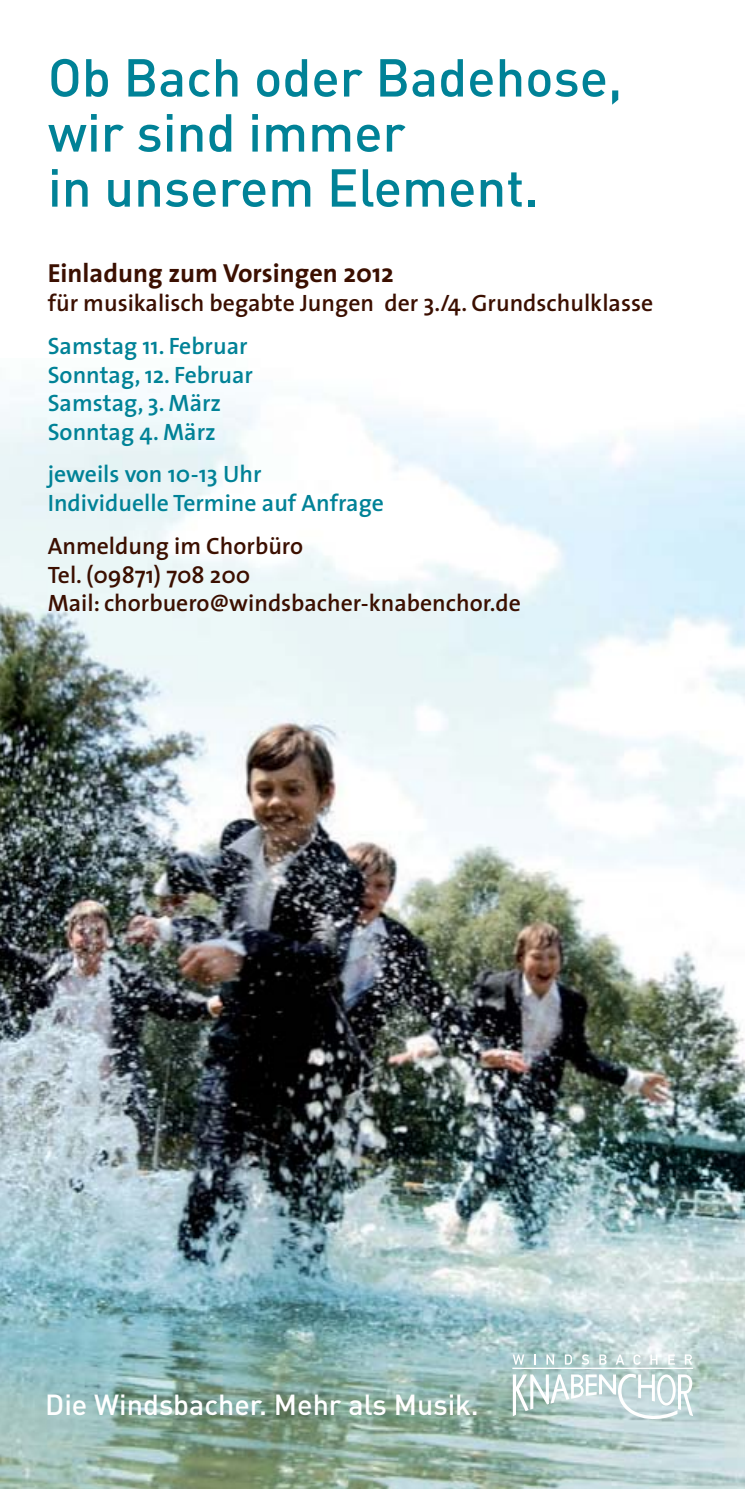
<style>
.page{position:relative;width:745px;height:1489px;background:#fff}
.page>*{position:absolute;margin:0;border:0;box-sizing:border-box;transform-origin:0 0}
.t1{font:500 52.5px/55px "DIN";color:#008297}
.t2{font:500 28.75px "DIN";color:#fff}
.t3{font:700 26.25px "The Sans";color:#3b0f00}
.t4{font:600 23.75px/28.5px "The Sans";color:#3b0f00}
.t5{font:600 23.75px/28.5px "The Sans";color:#008297}
</style>
<div class="page">
<img style="left:0;top:389px;width:744px;height:1099px">
<svg style="left:512px;top:1372px;width:180px;height:46px"></svg>
<svg style="left:512px;top:1354px;width:12px;height:10px"></svg>
<svg style="left:546px;top:1354px;width:7px;height:10px"></svg>
<svg style="left:564px;top:1354px;width:7px;height:10px"></svg>
<svg style="left:581px;top:1354px;width:7px;height:10px"></svg>
<svg style="left:599px;top:1354px;width:7px;height:10px"></svg>
<svg style="left:615px;top:1354px;width:9px;height:10px"></svg>
<svg style="left:633px;top:1354px;width:7px;height:10px"></svg>
<svg style="left:650px;top:1354px;width:7px;height:10px"></svg>
<svg style="left:667px;top:1354px;width:7px;height:10px"></svg>
<svg style="left:684px;top:1354px;width:7px;height:10px"></svg>
<div style="left:512px;top:1367px;width:180px;height:1px;border:1px solid #fff"></div>
<h1 class="t1" style="left:48px;top:48px;width:575px">Ob Bach oder Badehose, wir sind immer<br>in unserem Element.</h1>
<p class="t3" style="left:48px;top:251px;width:347px">Einladung zum Vorsingen 2012</p>
<p class="t4" style="left:48px;top:287px;width:606px">für musikalisch begabte Jungen der 3./4. Grundschulklasse</p>
<p class="t5" style="left:48px;top:331px;width:207px">Samstag 11. Februar<br>Sonntag, 12. Februar<br>Samstag, 3. März<br>Sonntag 4. März</p>
<p class="t5" style="left:48px;top:459px;width:337px">jeweils von 10-13 Uhr<br>Individuelle Termine auf Anfrage</p>
<p class="t4" style="left:48px;top:531px;width:474px">Anmeldung im Chorbüro<br>Tel. (09871) 708 200<br>Mail: chorbuero@windsbacher-knabenchor.de</p>
<p class="t2" style="left:45px;top:1385px;width:435px">Die Windsbacher. Mehr als Musik.</p>
</div>
